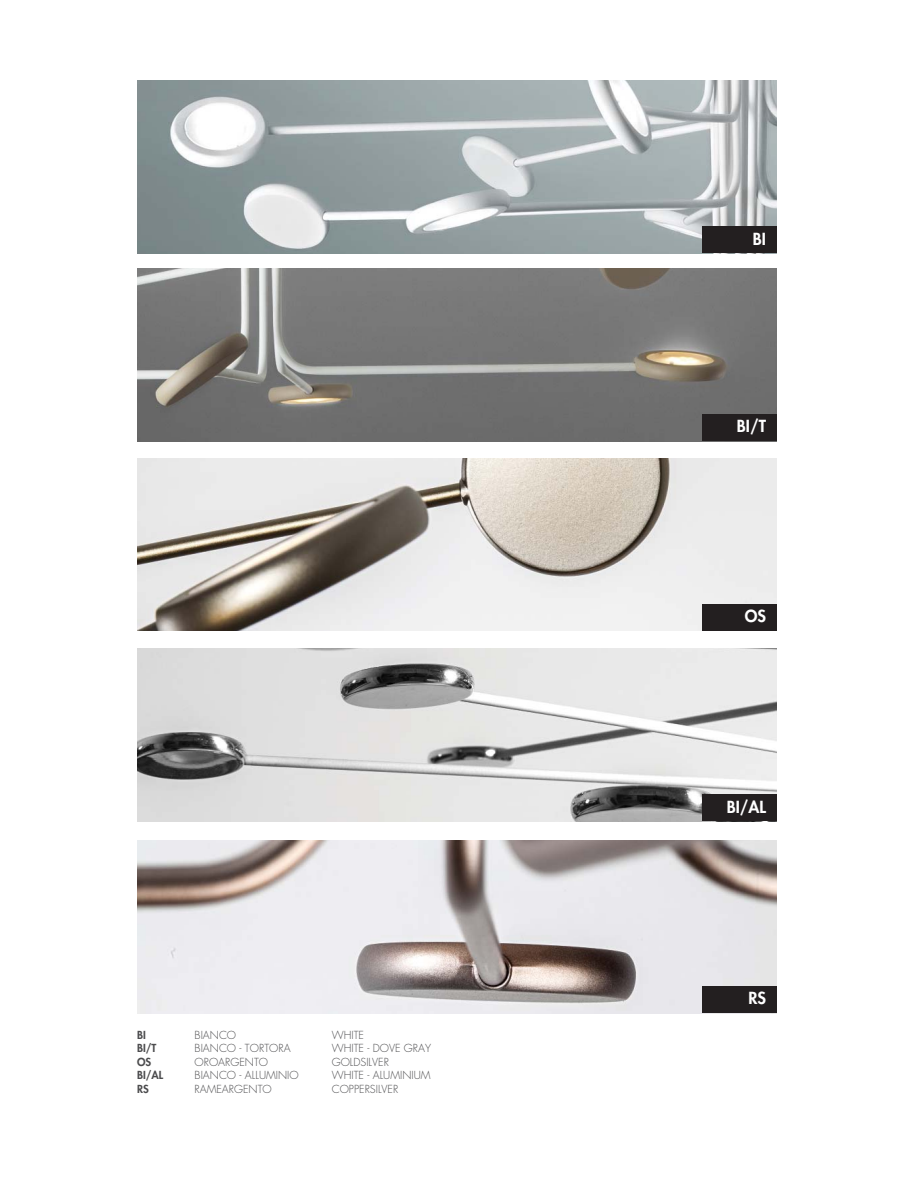
<style>
.page{position:relative;width:918px;height:1188px;background:#fff}
.page>*{position:absolute;margin:0;border:0;box-sizing:border-box;transform-origin:0 0}
.t1{font:800 16.2px "Futura Std";color:#fff}
.t2{font:300 10.8px "Futura Std";color:#4c4c4e}
.t3{font:800 10.8px "Futura Std";color:#4c4c4e}
</style>
<div class="page">
<img style="left:137px;top:269px;width:640px;height:172px">
<img style="left:137px;top:81px;width:640px;height:172px">
<img style="left:137px;top:649px;width:640px;height:172px">
<img style="left:137px;top:841px;width:640px;height:172px">
<img style="left:137px;top:458px;width:640px;height:173px">
<div style="left:702px;top:226px;width:75px;height:27px;background:#231f20"></div>
<div style="left:702px;top:414px;width:75px;height:27px;background:#231f20"></div>
<div style="left:702px;top:604px;width:75px;height:27px;background:#231f20"></div>
<div style="left:702px;top:795px;width:75px;height:26px;background:#231f20"></div>
<div style="left:702px;top:986px;width:75px;height:27px;background:#231f20"></div>
<p class="t3" style="left:137px;top:1028px;width:10px">BI</p>
<p class="t2" style="left:195px;top:1028px;width:43px">BIANCO</p>
<p class="t2" style="left:332px;top:1028px;width:34px">WHITE</p>
<p class="t3" style="left:137px;top:1042px;width:21px">BI/T</p>
<p class="t2" style="left:195px;top:1042px;width:98px">BIANCO - TORTORA</p>
<p class="t2" style="left:332px;top:1042px;width:101px">WHITE - DOVE GRAY</p>
<p class="t3" style="left:137px;top:1055px;width:16px">OS</p>
<p class="t2" style="left:195px;top:1055px;width:75px">OROARGENTO</p>
<p class="t2" style="left:332px;top:1055px;width:59px">GOLDSILVER</p>
<p class="t3" style="left:137px;top:1069px;width:28px">BI/AL</p>
<p class="t2" style="left:195px;top:1069px;width:106px">BIANCO - ALLUMINIO</p>
<p class="t2" style="left:332px;top:1069px;width:100px">WHITE - ALUMINIUM</p>
<p class="t3" style="left:137px;top:1082px;width:13px">RS</p>
<p class="t2" style="left:195px;top:1082px;width:79px">RAMEARGENTO</p>
<p class="t2" style="left:332px;top:1082px;width:68px">COPPERSILVER</p>
<h1 class="t1" style="left:753px;top:228px;width:15px">BI</h1>
<h1 class="t1" style="left:737px;top:416px;width:31px">BI/T</h1>
<h1 class="t1" style="left:745px;top:606px;width:23px">OS</h1>
<h1 class="t1" style="left:727px;top:797px;width:41px">BI/AL</h1>
<h1 class="t1" style="left:749px;top:988px;width:19px">RS</h1>
</div>
